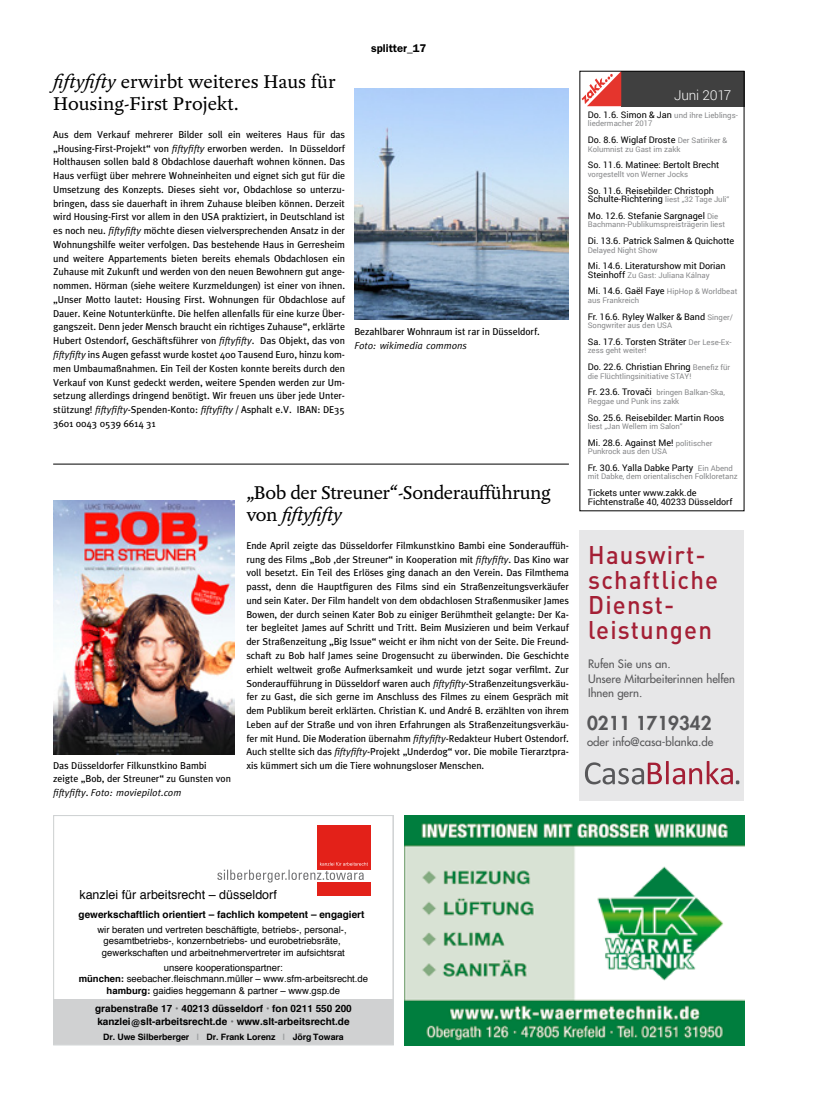
<style>
.page{position:relative;width:833px;height:1099px;background:#fff}
.page>*{position:absolute;margin:0;border:0;box-sizing:border-box;transform-origin:0 0}
.t1{font:500 25.25px/25.2px "DIN";letter-spacing:.05em;color:#a41f35;scale:.95 1}
.Kulturtip_Headline{font:20px/22.5px "Yoga OT";color:#000}
.Kulturtip_Headline-2{font:20px/22.5px "Yoga OT";letter-spacing:-.02em;color:#000}
.t2{font:800 18.75px "Futura";color:#58585a}
.t3{font:300 13.5px "Roboto";letter-spacing:-.015em;color:#fff}
.t4{font:12.5px "Helvetica";color:#000}
.t5{font:11.38px/14.2px "Futura";color:#58585a}
.Rubrik_rechts{font:600 11.25px "Franklin Gothic";color:#000}
.Kulturtip_Headline-3{font:10px/13.8px "Meta";color:#000;text-align:justify}
.t6{font:700 10px/13.6px "Helvetica";color:#000}
.Kulturtip_Zeit_Ort{font:10px "Meta";color:#000}
.Kulturtip_Zeit_Ort-2{font:italic 10px "Meta";color:#000}
.t7{font:9.5px/11.4px "Helvetica";color:#000;text-align:center}
.t8{font:9px/8.5px "Roboto";color:#000}
.t9{font:700 8.75px "Helvetica";color:#000}
.t10{font:7.75px/8.5px "Roboto";color:#87888a}
.s1{font-style:italic}
.s2{font-style:normal}
.s3{font-size:9px;color:#000}
.s4{font-size:7.75px;color:#87888a}
.s5{font-weight:700}
.s6{color:#707172}
.s7{color:#9c9e9f}
</style>
<div class="page">
<img style="left:53px;top:500px;width:182px;height:254px">
<div style="left:621px;top:71px;width:123px;height:35px;background:#404040"></div>
<svg style="left:581px;top:73px;width:40px;height:33px"></svg>
<div style="left:579px;top:530px;width:165px;height:270px;background:#e7e7e8"></div>
<svg style="left:585px;top:761px;width:154px;height:23px"></svg>
<hr style="left:53px;top:464px;width:516px;height:1px;background:#000">
<img style="left:354px;top:89px;width:215px;height:230px">
<svg style="left:55px;top:825px;width:337px;height:218px"></svg>
<div style="left:317px;top:825px;width:53px;height:45px;background:#e32119"></div>
<div style="left:317px;top:882px;width:53px;height:13px;background:#e32119"></div>
<svg style="left:217px;top:862px;width:151px;height:20px"></svg>
<div style="left:53px;top:815px;width:341px;height:230px;border:1px solid #cfd2d3"></div>
<img style="left:404px;top:815px;width:340px;height:230px">
<p class="Kulturtip_Headline" style="left:53px;top:71px;width:284px"><span class="s1">fiftyfifty</span> erwirbt weiteres Haus für<br>Housing-First Projekt.</p>
<p class="Kulturtip_Headline-3" style="left:53px;top:127px;width:293px">Aus dem Verkauf mehrerer Bilder soll ein weiteres Haus für das „Housing-First-Projekt“ von <span class="s1">fiftyfifty</span> erworben werden. In Düsseldorf Holthausen sollen bald 8 Obdachlose dauerhaft wohnen können. Das Haus verfügt über mehrere Wohneinheiten und eignet sich gut für die Umsetzung des Konzepts. Dieses sieht vor, Obdachlose so unterzu&shy;bringen, dass sie dauerhaft in ihrem Zuhause bleiben können. Derzeit wird Housing-First vor allem in den USA praktiziert, in Deutschland ist es noch neu. <span class="s1">fiftyfifty</span> möchte diesen vielversprechenden Ansatz in der Wohnungshilfe weiter verfolgen. Das bestehende Haus in Gerresheim und weitere Appartements bieten bereits ehemals Obdachlosen ein Zuhause mit Zukunft und werden von den neuen Bewohnern gut ange&shy;nommen. Hörman (siehe weitere Kurzmeldungen) ist einer von ihnen. „Unser Motto lautet: Housing First. Wohnungen für Obdachlose auf Dauer. Keine Notunterkünfte. Die helfen allenfalls für eine kurze Über&shy;gangszeit. Denn jeder Mensch braucht ein richtiges Zuhause“, erklärte Hubert Ostendorf, Geschäftsführer von <span class="s1">fiftyfifty</span>. Das Objekt, das von <span class="s1">fiftyfifty</span> ins Augen gefasst wurde kostet 400 Tausend Euro, hinzu kom&shy;men Umbaumaßnahmen. Ein Teil der Kosten konnte bereits durch den Verkauf von Kunst gedeckt werden, weitere Spenden werden zur Um&shy;setzung allerdings dringend benötigt. Wir freuen uns über jede Unter&shy;stützung! <span class="s1">fiftyfifty</span>-Spenden-Konto: <span class="s1">fiftyfifty</span> / Asphalt e.V. IBAN: DE35<br>3601 0043 0539 6614 31</p>
<p class="Rubrik_rechts" style="left:371px;top:41px;width:57px">splitter_17</p>
<p class="Kulturtip_Zeit_Ort" style="left:354px;top:326px;width:187px">Bezahlbarer Wohnraum ist rar in Düsseldorf.</p>
<p class="Kulturtip_Zeit_Ort-2" style="left:354px;top:340px;width:114px">Foto: wikimedia commons</p>
<p class="Kulturtip_Zeit_Ort" style="left:53px;top:759px;width:155px">Das Düsseldorfer Filkunstkino Bambi</p>
<p class="Kulturtip_Zeit_Ort" style="left:53px;top:773px;width:179px">zeigte „Bob, der Streuner“ zu Gunsten von</p>
<p class="Kulturtip_Zeit_Ort-2" style="left:53px;top:786px;width:130px">fiftyfifty<span class="s2">.</span> Foto: moviepilot.com</p>
<p class="Kulturtip_Headline-2" style="left:246px;top:481px;width:306px">„Bob der Streuner“-Sonderaufführung von <span class="s1">fiftyfifty</span></p>
<p class="Kulturtip_Headline-3" style="left:246px;top:538px;width:324px">Ende April zeigte das Düsseldorfer Filmkunstkino Bambi eine Sonderauffüh&shy;rung des Films „Bob ,der Streuner“ in Kooperation mit <span class="s1">fiftyfifty</span>. Das Kino war voll besetzt. Ein Teil des Erlöses ging danach an den Verein. Das Filmthema passt, denn die Hauptfiguren des Films sind ein Straßenzeitungsverkäufer und sein Kater. Der Film handelt von dem obdachlosen Straßenmusiker James Bowen, der durch seinen Kater Bob zu einiger Berühmtheit gelangte: Der Ka&shy;ter begleitet James auf Schritt und Tritt. Beim Musizieren und beim Verkauf der Straßenzeitung „Big Issue“ weicht er ihm nicht von der Seite. Die Freund&shy;schaft zu Bob half James seine Drogensucht zu überwinden. Die Geschichte erhielt weltweit große Aufmerksamkeit und wurde jetzt sogar verfilmt. Zur Sonderaufführung in Düsseldorf waren auch <span class="s1">fiftyfifty</span>-Straßenzeitungsverkäu&shy;fer zu Gast, die sich gerne im Anschluss des Filmes zu einem Gespräch mit dem Publikum bereit erklärten. Christian K. und André B. erzählten von ihrem Leben auf der Straße und von ihren Erfahrungen als Straßenzeitungsverkäu&shy;fer mit Hund. Die Moderation übernahm <span class="s1">fiftyfifty</span>-Redakteur Hubert Ostendorf.<br>Auch stellte sich das <span class="s1">fiftyfifty</span>-Projekt „Underdog“ vor. Die mobile Tierarztpra&shy;xis kümmert sich um die Tiere wohnungsloser Menschen.</p>
<h3 class="t3" style="left:674px;top:86px;width:59px">Juni 2017</h3>
<p class="t10" style="left:588px;top:111px;width:152px"><span class="s3">Do. 1.6. Simon &amp; Jan</span> und ihre Lieblings&shy;liedermacher 2017</p>
<p class="t8" style="left:588px;top:135px;width:141px">Do. 8.6. Wiglaf Droste <span class="s4">Der Satiriker &amp;</span></p>
<p class="t10" style="left:588px;top:144px;width:94px">Kolumnist zu Gast im zakk</p>
<p class="t8" style="left:588px;top:161px;width:133px">So. 11.6. Matinee: Bertolt Brecht</p>
<p class="t10" style="left:588px;top:170px;width:102px">vorgestellt von Werner Jocks</p>
<p class="t8" style="left:588px;top:186px;width:143px">So. 11.6. Reisebilder: Christoph<br>Schulte-Richtering <span class="s4">liest „32 Tage Juli“</span></p>
<p class="t8" style="left:588px;top:211px;width:132px">Mo. 12.6. Stefanie Sargnagel <span class="s4">Die</span></p>
<p class="t10" style="left:588px;top:220px;width:139px">Bachmann-Publikumspreisträgerin liest</p>
<p class="t8" style="left:588px;top:236px;width:148px">Di. 13.6. Patrick Salmen &amp; Quichotte</p>
<p class="t10" style="left:588px;top:245px;width:71px">Delayed Night Show</p>
<p class="t8" style="left:588px;top:261px;width:139px">Mi. 14.6. Literaturshow mit Dorian</p>
<p class="t10" style="left:588px;top:270px;width:123px"><span class="s3">Steinhoff</span> Zu Gast: Juliana Kálnay</p>
<p class="t8" style="left:588px;top:287px;width:151px">Mi. 14.6. Gaël Faye <span class="s4">HipHop &amp; Worldbeat</span></p>
<p class="t10" style="left:588px;top:296px;width:53px">aus Frankreich</p>
<p class="t8" style="left:588px;top:312px;width:147px">Fr. 16.6. Ryley Walker &amp; Band <span class="s4">Singer/</span></p>
<p class="t10" style="left:588px;top:321px;width:86px">Songwriter aus den USA</p>
<p class="t8" style="left:588px;top:337px;width:145px">Sa. 17.6. Torsten Sträter <span class="s4">Der Lese-Ex-</span></p>
<p class="t10" style="left:588px;top:346px;width:60px">zess geht weiter!</p>
<p class="t8" style="left:588px;top:362px;width:144px">Do. 22.6. Christian Ehring <span class="s4">Benefiz für</span></p>
<p class="t10" style="left:588px;top:367px;width:139px;line-height:16.6px">die Flüchtlingsinitiative STAY!<br><span class="s3">Fr. 23.6. Trovači</span> bringen Balkan-Ska,</p>
<p class="t10" style="left:588px;top:396px;width:93px">Reggae und Punk ins zakk</p>
<p class="t8" style="left:588px;top:413px;width:138px">So. 25.6. Reisebilder: Martin Roos</p>
<p class="t10" style="left:588px;top:422px;width:96px">liest „Jan Wellem im Salon“</p>
<p class="t8" style="left:588px;top:438px;width:126px">Mi. 28.6. Against Me! <span class="s4">politischer</span></p>
<p class="t10" style="left:588px;top:447px;width:81px">Punkrock aus den USA</p>
<p class="t8" style="left:588px;top:463px;width:147px">Fr. 30.6. Yalla Dabke Party <span class="s4">Ein Abend</span></p>
<p class="t10" style="left:588px;top:472px;width:151px">mit Dabke, dem orientalischen Folkloretanz</p>
<p class="t8" style="left:588px;top:488px;width:146px">Tickets unter www.zakk.de<br>Fichtenstraße 40, 40233 Düsseldorf</p>
<p class="t1" style="left:588px;top:541px;width:138px">Hauswirt&shy;schaftliche<br>Dienst - leistungen</p>
<p class="t5" style="left:588px;top:657px;width:148px">Rufen Sie uns an.<br>Unsere Mitarbeiterinnen helfen<br>Ihnen gern.</p>
<p class="t2" style="left:587px;top:711px;width:126px">0211 1719342</p>
<p class="t5" style="left:587px;top:734px;width:128px">oder info@casa-blanka.de</p>
<p class="t4" style="left:79px;top:884px;width:199px">kanzlei für arbeitsrecht – düsseldorf</p>
<p class="t6" style="left:79px;top:907px;width:287px">gewerkschaftlich orientiert – fachlich kompetent – engagiert</p>
<p class="t7" style="left:97px;top:924px;width:251px">wir beraten und vertreten beschäftigte, betriebs-, personal-, gesamtbetriebs-, konzernbetriebs- und eurobetriebsräte, gewerkschaften und arbeitnehmervertreter im aufsichtsrat</p>
<p class="t7" style="left:79px;top:962px;width:291px">unsere kooperationspartner:<br><span class="s5">münchen:</span> seebacher.fleischmann.müller – www.sfm-arbeitsrecht.de <span class="s5">hamburg:</span> gaidies heggemann &amp; partner – www.gsp.de</p>
<p class="t6" style="left:95px;top:1001px;width:258px">grabenstraße 17 <span class="s6">•</span> 40213 düsseldorf <span class="s6">•</span> fon 0211 550 200 kanzlei@slt-arbeitsrecht.de <span class="s6">•</span> www.slt-arbeitsrecht.de</p>
<p class="t9" style="left:103px;top:1029px;width:242px">Dr. Uwe Silberberger <span class="s7">|</span> Dr. Frank Lorenz <span class="s7">|</span> Jörg Towara</p>
</div>
